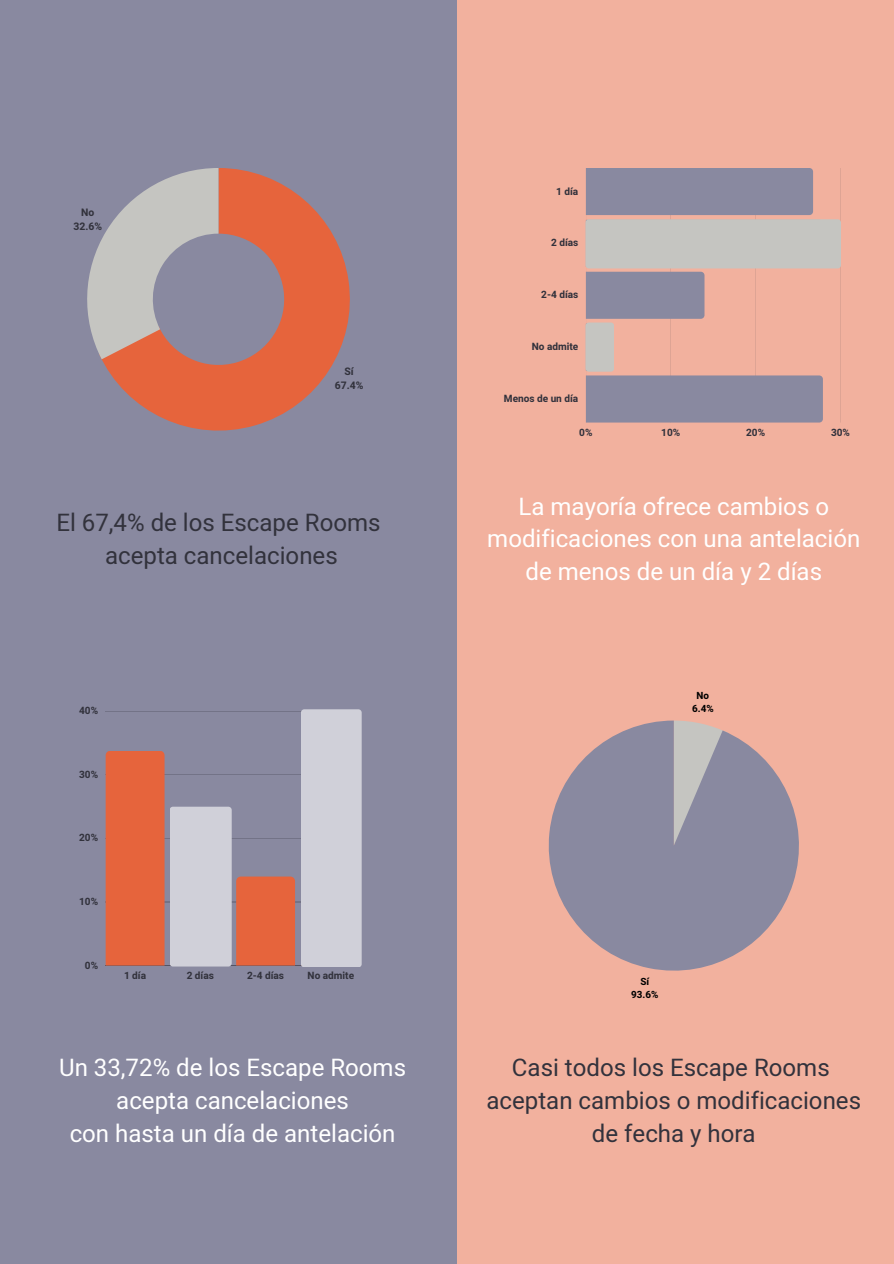
<style>
.page{position:relative;width:894px;height:1264px;background:#fff}
.page>*{position:absolute;margin:0;border:0;box-sizing:border-box;transform-origin:0 0}
.t1{font:24px/32.7px "Heebo";color:#fff;text-align:center}
.t2{font:24px "Heebo";color:#32323c}
.t3{font:700 10.35px "Heebo";color:#32323c}
.t4{font:700 10.05px "Heebo";color:#32323c}
.t5{font:700 9.9px "Heebo";color:#000}
</style>
<div class="page">
<div style="left:0;top:0;width:893px;height:1263px;background:#f2b19e"></div>
<div style="left:0;top:0;width:456px;height:1263px;background:#8989a0"></div>
<svg style="left:101px;top:168px;width:249px;height:262px;fill:#e6643c"></svg>
<svg style="left:87px;top:168px;width:131px;height:191px"></svg>
<hr style="left:106px;top:710px;width:254px;height:1px;background:#32323c">
<hr style="left:106px;top:774px;width:254px;height:1px;background:#32323c">
<hr style="left:106px;top:838px;width:254px;height:1px;background:#32323c">
<hr style="left:106px;top:901px;width:254px;height:1px;background:#32323c">
<hr style="left:106px;top:965px;width:254px;height:1px;background:#32323c">
<div style="left:106px;top:751px;width:58px;height:214px;background:#e6643c"></div>
<svg style="left:236px;top:876px;width:59px;height:5px"></svg>
<div style="left:301px;top:709px;width:60px;height:258px;background:#d0d0d9;border-radius:3px"></div>
<div style="left:170px;top:806px;width:62px;height:160px;background:#d0d0d9;border-radius:3px"></div>
<svg style="left:548px;top:720px;width:250px;height:250px;fill:#8989a0"></svg>
<svg style="left:585px;top:168px;width:255px;height:254px;fill:#8989a0"></svg>
<svg style="left:809px;top:168px;width:3px;height:47px"></svg>
<svg style="left:700px;top:272px;width:4px;height:47px"></svg>
<svg style="left:818px;top:375px;width:4px;height:47px"></svg>
<div style="left:585px;top:219px;width:255px;height:49px;background:#c5c5c1;border-radius:3px"></div>
<div style="left:585px;top:322px;width:28px;height:50px;background:#c5c5c1;border-radius:3px"></div>
<p class="t3" style="left:81px;top:205px;width:15px">No</p>
<p class="t3" style="left:73px;top:219px;width:30px">32.6%</p>
<p class="t3" style="left:344px;top:364px;width:11px">Sí</p>
<p class="t3" style="left:335px;top:378px;width:30px">67.4%</p>
<p class="t2" style="left:56px;top:505px;width:325px">El 67,4% de los Escape Rooms</p>
<p class="t2" style="left:105px;top:538px;width:234px">acepta cancelaciones</p>
<p class="t4" style="left:79px;top:703px;width:20px">40%</p>
<p class="t4" style="left:79px;top:767px;width:20px">30%</p>
<p class="t4" style="left:79px;top:830px;width:20px">20%</p>
<p class="t4" style="left:79px;top:894px;width:20px">10%</p>
<p class="t4" style="left:85px;top:958px;width:15px">0%</p>
<p class="t4" style="left:124px;top:968px;width:24px">1 día</p>
<p class="t4" style="left:187px;top:968px;width:29px">2 días</p>
<p class="t4" style="left:247px;top:968px;width:39px">2-4 días</p>
<p class="t4" style="left:307px;top:968px;width:48px">No admite</p>
<p class="t1" style="left:59px;top:1052px;width:348px">Un 33,72% de los Escape Rooms acepta cancelaciones</p>
<p class="t1" style="left:70px;top:1117px;width:327px">con hasta un día de antelación</p>
<p class="t4" style="left:556px;top:184px;width:24px">1 día</p>
<p class="t4" style="left:551px;top:236px;width:29px">2 días</p>
<p class="t4" style="left:541px;top:288px;width:39px">2-4 días</p>
<p class="t4" style="left:531px;top:339px;width:48px">No admite</p>
<p class="t4" style="left:503px;top:391px;width:76px">Menos de un día</p>
<p class="t4" style="left:579px;top:426px;width:15px">0%</p>
<p class="t4" style="left:661px;top:426px;width:20px">10%</p>
<p class="t4" style="left:746px;top:426px;width:20px">20%</p>
<p class="t4" style="left:830px;top:426px;width:20px">30%</p>
<p class="t1" style="left:487px;top:490px;width:374px">La mayoría ofrece cambios o modificaciones con una antelación de menos de un día y 2 días</p>
<p class="t5" style="left:696px;top:688px;width:14px">No</p>
<p class="t5" style="left:692px;top:702px;width:23px">6.4%</p>
<p class="t5" style="left:640px;top:974px;width:10px">Sí</p>
<p class="t5" style="left:631px;top:987px;width:29px">93.6%</p>
<p class="t2" style="left:512px;top:1051px;width:319px">Casi todos los Escape Rooms</p>
<p class="t2" style="left:486px;top:1083px;width:376px">aceptan cambios o modificaciones</p>
<p class="t2" style="left:591px;top:1116px;width:165px">de fecha y hora</p>
</div>
